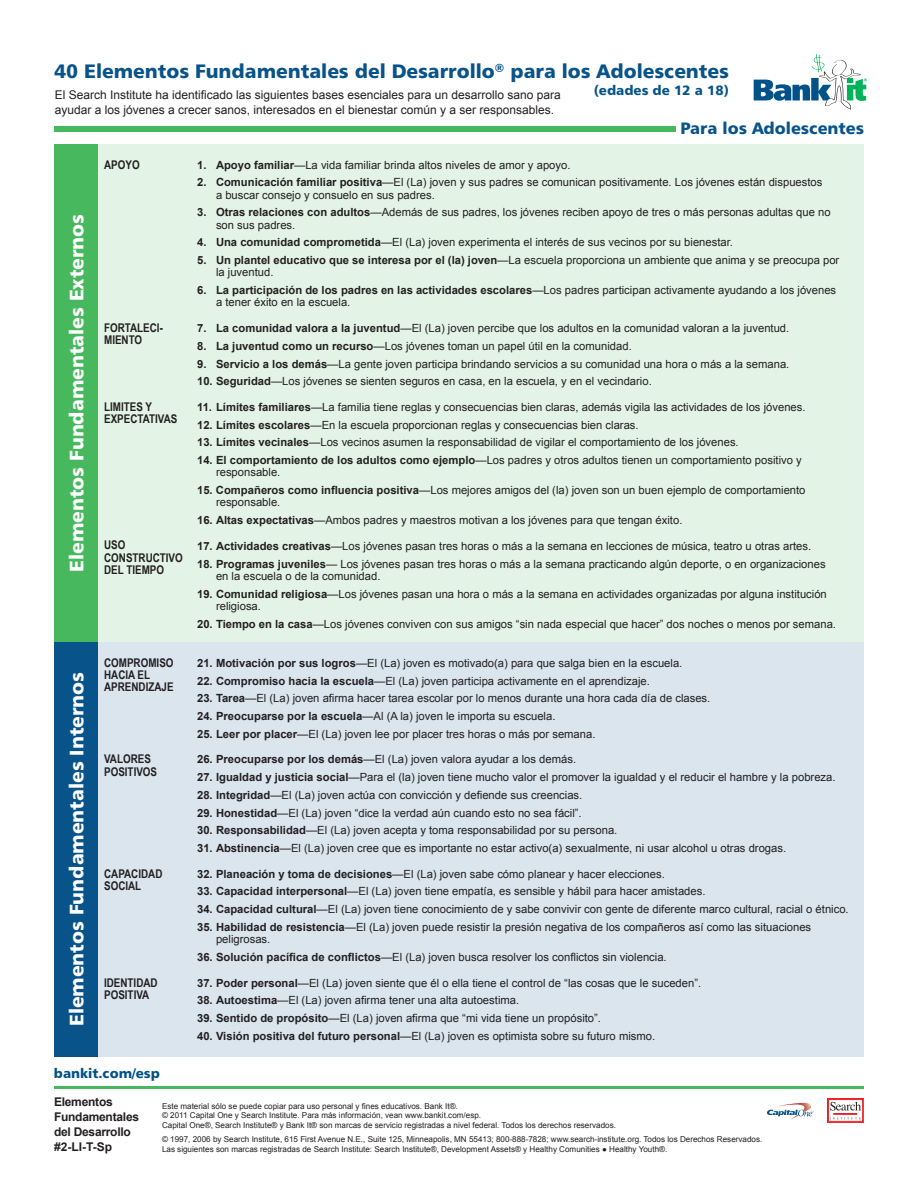
<style>
.page{position:relative;width:918px;height:1188px;background:#fff}
.page>*{position:absolute;margin:0;border:0;box-sizing:border-box;transform-origin:0 0}
.t1{font:19.5px "Humanist 777 BT Black B";color:#fff}
.t2{font:19.5px "Humanist 777 BT Black B";color:#085389}
.t3{font:16.5px "Humanist 777 BT Black B";color:#085389}
.t4{font:13.5px "Humanist 777 BT Black B";color:#005288}
.t5{font:13.5px "Humanist 777 BT Black B";color:#085389}
.t6{font:12px/15px "Arial";color:#231f20}
.t7{font:700 12px/12.3px "Arial Narrow";color:#231f20}
.t8{font:700 12px/15px "Arial";letter-spacing:-.02em;color:#231f20}
.t9{font:11.25px/12.3px "Arial";color:#231f20}
.t10{font:8.1px/9.4px "Arial";color:#231f20}
.s1{font-weight:700}
.s2{color:#fff}
</style>
<div class="page">
<hr style="left:54px;top:1087px;width:810px;height:2px;background:#48b85e">
<div style="left:54px;top:126px;width:622px;height:5px;background:#48b85e"></div>
<svg style="left:754px;top:54px;width:113px;height:55px"></svg>
<svg style="left:767px;top:1103px;width:47px;height:16px"></svg>
<div style="left:827px;top:1098px;width:37px;height:25px;border:1px solid #ed1c24"></div>
<div style="left:828px;top:1099px;width:35px;height:22px;background:#fff;border:1px solid #ed1c24"></div>
<svg style="left:830px;top:1102px;width:31px;height:17px"></svg>
<div style="left:54px;top:144px;width:810px;height:498px;background:#e3f4e7"></div>
<div style="left:55px;top:642px;width:809px;height:414px;background:#dae5ed"></div>
<div style="left:54px;top:642px;width:43px;height:414px;background:#085389"></div>
<div style="left:54px;top:144px;width:43px;height:498px;background:#48b85e"></div>
<h1 class="t2" style="left:54px;top:59px;width:676px">40 Elementos Fundamentales del Desarrollo<sup>®</sup> para los Adolescentes</h1>
<p class="t5" style="left:594px;top:81px;width:137px">(edades de 12 a 18)</p>
<p class="t6" style="left:55px;top:88px;width:508px">El Search Institute ha identificado las siguientes bases esenciales para un desarrollo sano para ayudar a los jóvenes a crecer sanos, interesados en el bienestar común y a ser responsables.</p>
<h1 class="t1" style="left:64px;top:572px;width:360px;rotate:-90deg">Elementos Fundamentales Externos</h1>
<h1 class="t1" style="left:64px;top:1026px;width:356px;rotate:-90deg">Elementos Fundamentales Internos</h1>
<p class="t7" style="left:104px;top:158px;width:37px">APOYO</p>
<p class="t7" style="left:104px;top:321px;width:60px">FORTALECI-<br>MIENTO</p>
<p class="t7" style="left:104px;top:400px;width:49px">LIMITES Y<br>EXPECT</p>
<p class="t7" style="left:143px;top:412px;width:35px">ATI VAS</p>
<p class="t7" style="left:104px;top:539px;width:80px">USO<br>CONSTRUCTIVO<br>DEL TIEMPO</p>
<p class="t7" style="left:104px;top:656px;width:71px">COMPROMISO<br>HACIA EL<br>APRENDIZAJE</p>
<p class="t7" style="left:104px;top:752px;width:55px">VALORES<br>POSITIVOS</p>
<p class="t7" style="left:104px;top:867px;width:45px">CAPACIDAD<br>SOCIAL</p>
<p class="t7" style="left:104px;top:976px;width:40px">IDENTIDAD<br>POSITIVA</p>
<h2 class="t3" style="left:680px;top:118px;width:185px">Para los Adolescentes</h2>
<p class="t9" style="left:197px;top:159px;width:375px"><span class="s1">1. Apoyo familiar</span>—La vida familiar brinda altos niveles de amor y apoyo.</p>
<p class="t9" style="left:216px;top:176px;width:608px;text-indent:-19px"><span class="s1">2. Comunicación familiar positiva</span>—El (La) joven y sus padres se comunican positivamente. Los jóvenes están dispuestos a buscar consejo y consuelo en sus padres.</p>
<p class="t9" style="left:216px;top:206px;width:616px;text-indent:-19px"><span class="s1">3. Otras relaciones con adultos</span>—Además de sus padres, los jóvenes reciben apoyo de tres o más personas adultas que no son sus padres.</p>
<p class="t9" style="left:197px;top:236px;width:537px"><span class="s1">4. Una comunidad comprometida</span>—El (La) joven experimenta el interés de sus vecinos por su bienestar.</p>
<p class="t9" style="left:216px;top:254px;width:625px;text-indent:-19px"><span class="s1">5. Un plantel educativo que se interesa por el (la) joven</span>—La escuela proporciona un ambiente que anima y se preocupa por la juventud.</p>
<p class="t9" style="left:216px;top:284px;width:622px;text-indent:-19px"><span class="s1">6. La participación de los padres en las actividades escolares</span>—Los padres participan activamente ayudando a los jóvenes a tener éxito en la escuela.</p>
<p class="t9" style="left:197px;top:322px;width:594px"><span class="s1">7. La comunidad valora a la juventud</span>—El (La) joven percibe que los adultos en la comunidad valoran a la juventud.</p>
<p class="t9" style="left:197px;top:340px;width:436px"><span class="s1">8. La juventud como un recurso</span>—Los jóvenes toman un papel útil en la comunidad.</p>
<p class="t9" style="left:197px;top:358px;width:594px"><span class="s1">9. Servicio a los demás</span>—La gente joven participa brindando servicios a su comunidad una hora o más a la semana.</p>
<p class="t9" style="left:197px;top:375px;width:456px"><span class="s1">10. Seguridad</span>—Los jóvenes se sienten seguros en casa, en la escuela, y en el vecindario.</p>
<p class="t9" style="left:197px;top:401px;width:610px"><span class="s1">11. Límites familiares</span>—La familia tiene reglas y consecuencias bien claras, además vigila las actividades de los jóvenes.</p>
<p class="t9" style="left:197px;top:419px;width:443px"><span class="s1">12. Límites escolares</span>—En la escuela proporcionan reglas y consecuencias bien claras.</p>
<p class="t9" style="left:197px;top:436px;width:543px"><span class="s1">13. Límites vecinales</span>—Los vecinos asumen la responsabilidad de vigilar el comportamiento de los jóvenes.</p>
<p class="t9" style="left:216px;top:454px;width:587px;text-indent:-19px"><span class="s1">14. El comportamiento de los adultos como ejemplo</span>—Los padres y otros adultos tienen un comportamiento positivo y responsable.</p>
<p class="t9" style="left:216px;top:484px;width:591px;text-indent:-19px"><span class="s1">15. Compañeros como influencia positiva</span>—Los mejores amigos del (la) joven son un buen ejemplo de comportamiento responsable.</p>
<p class="t9" style="left:197px;top:514px;width:487px"><span class="s1">16. Altas expectativas</span>—Ambos padres y maestros motivan a los jóvenes para que tengan éxito.</p>
<p class="t9" style="left:197px;top:540px;width:616px"><span class="s1">17. Actividades creativas</span>—Los jóvenes pasan tres horas o más a la semana en lecciones de música, teatro u otras artes.</p>
<p class="t9" style="left:216px;top:558px;width:611px;text-indent:-19px"><span class="s1">18. Programas juveniles</span>— Los jóvenes pasan tres horas o más a la semana practicando algún deporte, o en organizaciones en la escuela o de la comunidad.</p>
<p class="t9" style="left:216px;top:588px;width:612px;text-indent:-19px"><span class="s1">19. Comunidad religiosa</span>—Los jóvenes pasan una hora o más a la semana en actividades organizadas por alguna institución religiosa.</p>
<p class="t9" style="left:197px;top:618px;width:640px"><span class="s1">20. Tiempo en la casa</span>—Los jóvenes conviven con sus amigos “sin nada especial que hacer” dos noches o menos por semana.</p>
<p class="t9" style="left:197px;top:657px;width:487px"><span class="s1">21. Motivación por sus logros</span>—El (La) joven es motivado(a) para que salga bien en la escuela.</p>
<p class="t9" style="left:197px;top:675px;width:454px"><span class="s1">22. Compromiso hacia la escuela</span>—El (La) joven participa activamente en el aprendizaje.</p>
<p class="t9" style="left:197px;top:692px;width:515px"><span class="s1">23. Tarea</span>—El (La) joven afirma hacer tarea escolar por lo menos durante una hora cada día de clases.</p>
<p class="t9" style="left:197px;top:710px;width:360px"><span class="s1">24. Preocuparse por la escuela</span>—Al (A la) joven le importa su escuela.</p>
<p class="t9" style="left:197px;top:728px;width:400px"><span class="s1">25. Leer por placer</span>—El (La) joven lee por placer tres horas o más por semana.</p>
<p class="t9" style="left:197px;top:753px;width:381px"><span class="s1">26. Preocuparse por los demás</span>—El (La) joven valora ayudar a los demás.</p>
<p class="t9" style="left:197px;top:771px;width:640px"><span class="s1">27. Igualdad y justicia social</span>—Para el (la) joven tiene mucho valor el promover la igualdad y el reducir el hambre y la pobreza.</p>
<p class="t9" style="left:197px;top:789px;width:387px"><span class="s1">28. Integridad</span>—El (La) joven actúa con convicción y defiende sus creencias.</p>
<p class="t9" style="left:197px;top:807px;width:386px"><span class="s1">29. Honestidad</span>—El (La) joven “dice la verdad aún cuando esto no sea fácil”.</p>
<p class="t9" style="left:197px;top:824px;width:422px"><span class="s1">30. Responsabilidad</span>—El (La) joven acepta y toma responsabilidad por su persona.</p>
<p class="t9" style="left:197px;top:842px;width:591px"><span class="s1">31. Abstinencia</span>—El (La) joven cree que es importante no estar activo(a) sexualmente, ni usar alcohol u otras drogas.</p>
<p class="t9" style="left:197px;top:868px;width:469px"><span class="s1">32. Planeación y toma de decisiones</span>—El (La) joven sabe cómo planear y hacer elecciones.</p>
<p class="t9" style="left:197px;top:885px;width:510px"><span class="s1">33. Capacidad interpersonal</span>—El (La) joven tiene empatía, es sensible y hábil para hacer amistades.</p>
<p class="t9" style="left:197px;top:903px;width:653px"><span class="s1">34. Capacidad cultural</span>—El (La) joven tiene conocimiento de y sabe convivir con gente de diferente marco cultural, racial o étnico.</p>
<p class="t9" style="left:216px;top:921px;width:597px;text-indent:-19px"><span class="s1">35. Habilidad de resistencia</span>—El (La) joven puede resistir la presión negativa de los compañeros así como las situaciones peligrosas.</p>
<p class="t9" style="left:197px;top:951px;width:471px"><span class="s1">36. Solución pacífica de conflictos</span>—El (La) joven busca resolver los conflictos sin violencia.</p>
<p class="t9" style="left:197px;top:977px;width:506px"><span class="s1">37. Poder personal</span>—El (La) joven siente que él o ella tiene el control de “las cosas que le suceden”.</p>
<p class="t9" style="left:197px;top:994px;width:324px"><span class="s1">38. Autoestima</span>—El (La) joven afirma tener una alta autoestima.</p>
<p class="t9" style="left:197px;top:1012px;width:406px"><span class="s1">39. Sentido de propósito</span>—El (La) joven afirma que “mi vida tiene un propósito”.</p>
<p class="t9" style="left:197px;top:1030px;width:460px"><span class="s1">40. Visión positiva del futuro personal</span>—El (La) joven es optimista sobre su futuro mismo.</p>
<p class="t4" style="left:13px;top:1064px;width:148px"><span class="s2">www.</span>bankit.com/esp</p>
<p class="t8" style="left:54px;top:1094px;width:87px">Elementos<br>Fundamentales del Desarrollo #2-LI-T-Sp</p>
<p class="t10" style="left:162px;top:1101px;width:455px">Este material sólo se puede copiar para uso personal y fines educativos. Bank It®.<br>© 2011 Capital One y Search Institute. Para más información, vean www.bankit.com/esp.<br>Capital One®, Search Institute® y Bank It® son marcas de servicio registradas a nivel federal. Todos los derechos reservados.</p>
<p class="t10" style="left:162px;top:1135px;width:602px">© 1997, 2006 by Search Institute, 615 First Avenue N.E., Suite 125, Minneapolis, MN 55413; 800-888-7828; www.search-institute.org. Todos los Derechos Reservados.<br>Las siguientes son marcas registradas de Search Institute: Search Institute®, Development Assets® y Healthy Comunities ● Healthy Youth®.</p>
</div>
